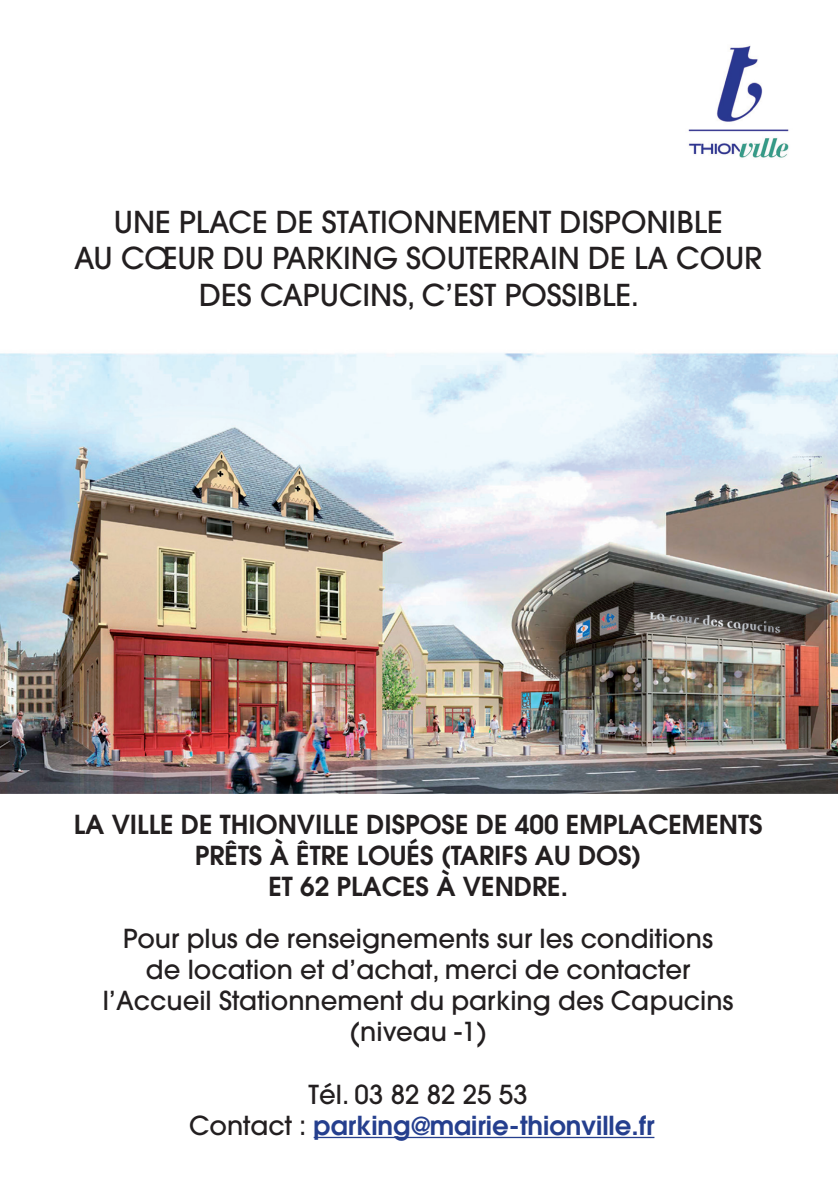
<style>
.page{position:relative;width:838px;height:1195px;background:#fff}
.page>*{position:absolute;margin:0;border:0;box-sizing:border-box;transform-origin:0 0}
.t1{font:500 30px/36px "Avant Garde";color:#231f20;text-align:center}
.t2{font:500 26px/31.2px "Avant Garde";color:#231f20;text-align:center}
.t3{font:600 26px/31.2px "Avant Garde";color:#231f20;text-align:center}
.t4{font:600 26px/31.2px "Avant Garde";color:#253f8e;text-align:center}
.s1{font-weight:500;color:#231f20}
</style>
<div class="page">
<img style="left:0;top:353px;width:837px;height:440px">
<hr style="left:313px;top:1136px;width:341px;height:2px;background:#253f8e">
<img style="left:688px;top:45px;width:101px;height:113px">
<p class="t1" style="left:74px;top:204px;width:689px">UNE PLACE DE STATIONNEMENT DISPONIBLE<br>AU CŒUR DU PARKING SOUTERRAIN DE LA COUR<br>DES CAPUCINS, C’EST POSSIBLE.</p>
<p class="t3" style="left:74px;top:808px;width:690px">LA VILLE DE THIONVILLE DISPOSE DE 400 EMPLACEMENTS<br>PRÊTS À ÊTRE LOUÉS (TARIFS AU DOS)<br>ET 62 PLACES À VENDRE.</p>
<p class="t2" style="left:103px;top:922px;width:632px">Pour plus de renseignements sur les conditions<br>de location et d’achat, merci de contacter l’Accueil Stationnement du parking des Capucins (niveau -1)</p>
<p class="t4" style="left:189px;top:1078px;width:467px"><span class="s1">Tél. 03 82 82 25 53<br>Contact :</span> parking@mairie-thionville.fr</p>
</div>
